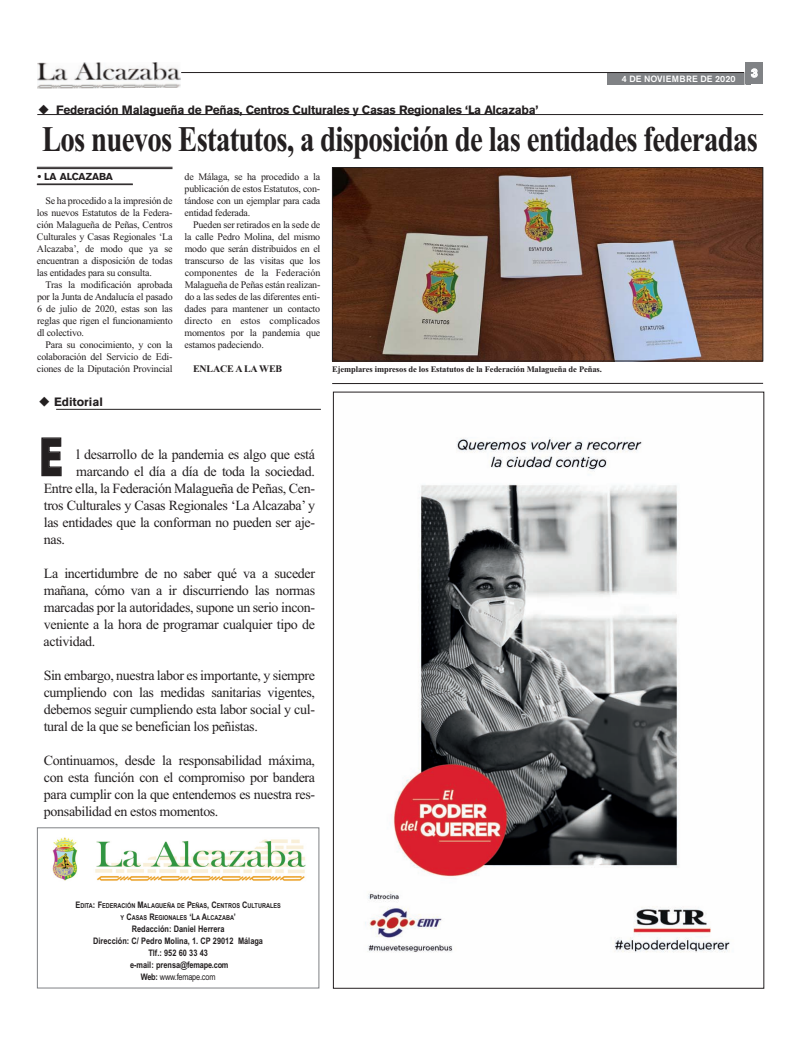
<style>
.page{position:relative;width:800px;height:1049px;background:#fff}
.page>*{position:absolute;margin:0;border:0;box-sizing:border-box;transform-origin:0 0}
.t1{font:900 52.4px "Arial";color:#231f20;scale:.6 1}
.t2{font:700 36px "Times New Roman";letter-spacing:-.025em;color:#231f20;scale:.8 1}
.t3{font:14px/17px "Times New Roman";letter-spacing:-.025em;color:#231f20;text-align:justify}
.t4{font:700 12px "Akzidenz Grotesk BE";letter-spacing:-.015em;color:#231f20}
.t5{font:700 12px "Akzidenz Grotesk BE";color:#fff}
.t6{font:10px "Times New Roman";letter-spacing:-.02em;color:#231f20}
.t7{font:10px "Times New Roman";color:#231f20}
.t8{font:700 10px "Times New Roman";letter-spacing:-.02em;color:#231f20}
.t9{font:700 10px "Akzidenz Grotesk BE";color:#231f20}
.t10{font:700 9px/12px "Arial Narrow";color:#231f20;text-align:center}
.t11{font:500 9px "Akzidenz Grotesk BE";color:#fff}
.t12{font:700 8.5px "Times New Roman";letter-spacing:-.01em;color:#231f20}
.t13{font:700 6.8px/12px "Arial Narrow";color:#231f20;text-align:center}
.s1{font-size:9px}
.s2{font-weight:400}
</style>
<div class="page">
<div style="left:37px;top:827px;width:282px;height:161px;border:1px solid #808285"></div>
<img style="left:52px;top:837px;width:254px;height:44px">
<svg style="left:41px;top:437px;width:21px;height:40px"></svg>
<hr style="left:56px;top:409px;width:265px;height:1px;background:#231f20">
<hr style="left:37px;top:114px;width:726px;height:1px;background:#231f20">
<div style="left:607px;top:73px;width:143px;height:11px;background:#808285"></div>
<hr style="left:181px;top:72px;width:563px;height:1px;background:#231f20">
<div style="left:745px;top:63px;width:18px;height:21px;background:#808285"></div>
<svg style="left:744px;top:68px;width:13px;height:17px"></svg>
<img style="left:37px;top:62px;width:144px;height:27px">
<img style="left:365px;top:437px;width:365px;height:516px">
<hr style="left:332px;top:383px;width:430px;height:1px;background:#231f20">
<hr style="left:37px;top:167px;width:135px;height:1px;background:#231f20">
<hr style="left:37px;top:168px;width:135px;height:1px;background:#231f20">
<hr style="left:37px;top:184px;width:96px;height:1px;background:#231f20">
<img style="left:334px;top:169px;width:427px;height:190px">
<div style="left:332px;top:167px;width:431px;height:194px;border:1px solid #231f20"></div>
<p class="t4" style="left:38px;top:105px;width:502px">◆ Federación Malagueña de Peñas, Centros Culturales y Casas Regionales ‘La Alcazaba’</p>
<p class="t11" style="left:621px;top:76px;width:115px">4 DE NOVIEMBRE DE 2020</p>
<p class="t5" style="left:750px;top:68px;width:8px">3</p>
<p class="t2" style="left:42px;top:118px;width:896px">Los nuevos Estatutos, a disposición de las entidades federadas</p>
<p class="t9" style="left:38px;top:172px;width:77px">• LA ALCAZABA</p>
<p class="t6" style="left:184px;top:171px;width:137px">de Málaga, se ha procedido a la</p>
<p class="t6" style="left:184px;top:183px;width:137px">publicación de estos Estatutos, con-</p>
<p class="t6" style="left:184px;top:195px;width:137px">tándose con un ejemplar para cada</p>
<p class="t6" style="left:184px;top:207px;width:67px">entidad federada.</p>
<p class="t6" style="left:193px;top:219px;width:129px">Pueden ser retirados en la sede de</p>
<p class="t6" style="left:185px;top:231px;width:137px">la calle Pedro Molina, del mismo</p>
<p class="t6" style="left:185px;top:243px;width:137px">modo que serán distribuidos en el</p>
<p class="t6" style="left:185px;top:255px;width:137px">transcurso de las visitas que los</p>
<p class="t7" style="left:185px;top:267px;width:137px">componentes de la Federación</p>
<p class="t6" style="left:185px;top:279px;width:137px">Malagueña de Peñas están realizan-</p>
<p class="t6" style="left:185px;top:291px;width:137px">do a las sedes de las diferentes enti-</p>
<p class="t6" style="left:184px;top:303px;width:137px">dades para mantener un contacto</p>
<p class="t7" style="left:184px;top:315px;width:137px">directo en estos complicados</p>
<p class="t6" style="left:184px;top:327px;width:137px">momentos por la pandemia que</p>
<p class="t6" style="left:184px;top:339px;width:81px">estamos padeciendo.</p>
<p class="t8" style="left:193px;top:363px;width:90px">ENLACE A LA WEB</p>
<p class="t6" style="left:45px;top:195px;width:129px">Se ha procedido a la impresión de</p>
<p class="t6" style="left:37px;top:207px;width:137px">los nuevos Estatutos de la Federa-</p>
<p class="t6" style="left:37px;top:219px;width:137px">ción Malagueña de Peñas, Centros</p>
<p class="t6" style="left:37px;top:231px;width:137px">Culturales y Casas Regionales ‘La</p>
<p class="t6" style="left:37px;top:243px;width:137px">Alcazaba’, de modo que ya se</p>
<p class="t6" style="left:37px;top:255px;width:137px">encuentran a disposición de todas</p>
<p class="t6" style="left:37px;top:267px;width:116px">las entidades para su consulta.</p>
<p class="t6" style="left:45px;top:279px;width:129px">Tras la modificación aprobada</p>
<p class="t6" style="left:37px;top:291px;width:137px">por la Junta de Andalucía el pasado</p>
<p class="t6" style="left:37px;top:303px;width:137px">6 de julio de 2020, estas son las</p>
<p class="t6" style="left:37px;top:315px;width:137px">reglas que rigen el funcionamiento</p>
<p class="t6" style="left:37px;top:327px;width:49px">dl colectivo.</p>
<p class="t6" style="left:46px;top:339px;width:129px">Para su conocimiento, y con la</p>
<p class="t6" style="left:37px;top:351px;width:137px">colaboración del Servicio de Edi-</p>
<p class="t6" style="left:37px;top:363px;width:137px">ciones de la Diputación Provincial</p>
<p class="t12" style="left:332px;top:364px;width:271px">Ejemplares impresos de los Estatutos de la Federación Malagueña de Peñas.</p>
<p class="t4" style="left:39px;top:397px;width:66px">◆ Editorial</p>
<p class="t1" style="left:40px;top:427px;width:39px">E</p>
<p class="t3" style="left:76px;top:446px;width:240px">l desarrollo de la pandemia es algo que está</p>
<p class="t3" style="left:76px;top:463px;width:240px">marcando el día a día de toda la sociedad.</p>
<p class="t3" style="left:44px;top:480px;width:273px">Entre ella, la Federación Malagueña de Peñas, Cen-</p>
<p class="t3" style="left:44px;top:497px;width:273px">tros Culturales y Casas Regionales ‘La Alcazaba’ y</p>
<p class="t3" style="left:44px;top:514px;width:273px">las entidades que la conforman no pueden ser aje-</p>
<p class="t3" style="left:44px;top:531px;width:23px">nas.</p>
<p class="t3" style="left:44px;top:565px;width:273px">La incertidumbre de no saber qué va a suceder mañana, cómo van a ir discurriendo las normas marcadas por la autoridades, supone un serio incon&shy;veniente a la hora de programar cualquier tipo de actividad.</p>
<p class="t3" style="left:44px;top:667px;width:273px">Sin embargo, nuestra labor es importante, y siempre cumpliendo con las medidas sanitarias vigentes, debemos seguir cumpliendo esta labor social y cul&shy;tural de la que se benefician los peñistas.</p>
<p class="t3" style="left:44px;top:752px;width:273px">Continuamos, desde la responsabilidad máxima, con esta función con el compromiso por bandera para cumplir con la que entendemos es nuestra res&shy;ponsabilidad en estos momentos.</p>
<p class="t13" style="left:75px;top:900px;width:207px"><span class="s1">E</span>DITA<span class="s1">: F</span>EDERACIÓN <span class="s1">M</span>ALAGUEÑA DE <span class="s1">P</span>EÑAS<span class="s1">, C</span>ENTROS <span class="s1">C</span>ULTURALES<br>Y <span class="s1">C</span>ASAS <span class="s1">R</span>EGIONALES <span class="s1">‘L</span>A <span class="s1">A</span>LCAZABA<span class="s1">’</span></p>
<p class="t10" style="left:93px;top:923px;width:171px">Redacción: Daniel Herrera<br>Dirección: C/ Pedro Molina, 1. CP 29012 Málaga<br>Tlf.: 952 60 33 43<br>e-mail: prensa@femape.com<br>Web: <span class="s2">www.femape.com</span></p>
</div>
